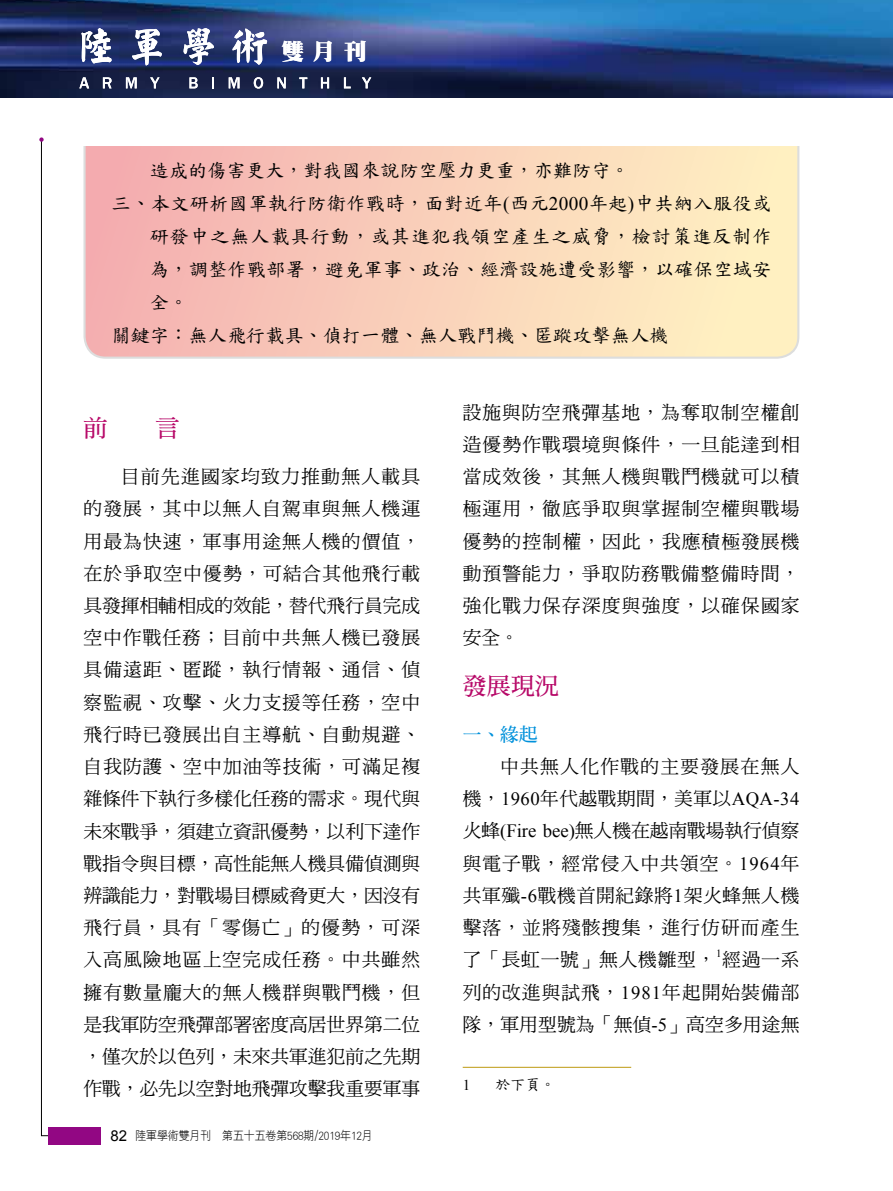
<style>
.page{position:relative;width:893px;height:1191px;background:#fff}
.page>*{position:absolute;margin:0;border:0;box-sizing:border-box;transform-origin:0 0}
.t1{font:24px "DF Ming Bd HK BF";color:#b70868}
.t2{font:22.5px "DF Ming UB HK BF";color:#fff}
.t3{font:19.2px "DF Kai Shu SB Estd BF";letter-spacing:.01em;color:#000}
.t4{font:19.2px "DF Kai Shu SB Estd BF";letter-spacing:.045em;color:#000}
.t5{font:18.75px/32.2px "DF Ming Md HK BF";letter-spacing:.045em;color:#000;text-align:justify}
.t6{font:18.75px "DF Ming Bd HK BF";color:#0091db}
.t7{font:15px "DF Kai Shu SB Estd BF";color:#000}
.t8{font:15px "Times New Roman";color:#000}
.t9{font:12px "DF Hei Lt HKP BF";color:#000;scale:.9 1}
.s1{font-family:"Times New Roman"}
.s2{font-family:"Arial";font-size:15px}
</style>
<div class="page">
<img style="left:0;top:0;width:893px;height:97px">
<svg style="left:79px;top:77px;width:10px;height:11px"></svg>
<svg style="left:103px;top:77px;width:9px;height:11px"></svg>
<svg style="left:126px;top:77px;width:11px;height:11px"></svg>
<svg style="left:150px;top:77px;width:10px;height:11px"></svg>
<svg style="left:189px;top:77px;width:9px;height:11px"></svg>
<svg style="left:212px;top:77px;width:2px;height:11px"></svg>
<svg style="left:229px;top:77px;width:11px;height:11px"></svg>
<svg style="left:254px;top:77px;width:9px;height:12px"></svg>
<svg style="left:277px;top:77px;width:9px;height:11px"></svg>
<svg style="left:299px;top:77px;width:8px;height:11px"></svg>
<svg style="left:321px;top:77px;width:8px;height:11px"></svg>
<svg style="left:344px;top:77px;width:7px;height:11px"></svg>
<svg style="left:362px;top:77px;width:9px;height:11px"></svg>
<svg style="left:81px;top:28px;width:31px;height:35px"></svg>
<svg style="left:132px;top:29px;width:30px;height:37px"></svg>
<svg style="left:184px;top:28px;width:30px;height:37px"></svg>
<svg style="left:232px;top:29px;width:35px;height:36px"></svg>
<svg style="left:41px;top:142px;width:7px;height:994px"></svg>
<div style="left:48px;top:1127px;width:53px;height:17px;background:#920783"></div>
<svg style="left:39px;top:137px;width:5px;height:5px"></svg>
<hr style="left:463px;top:1067px;width:168px;height:1px;background:#be9a11">
<svg style="left:86px;top:146px;width:712px;height:210px;background:#f9d0b9"></svg>
<p class="t2" style="left:282px;top:40px;width:87px">雙月刊</p>
<p class="t3" style="left:150px;top:160px;width:482px">造成的傷害更大，對我國來說防空壓力更重，亦難防守。</p>
<p class="t3" style="left:112px;top:193px;width:661px">三、本文研析國軍執行防衛作戰時，面對近年<span class="s1">(</span>西元<span class="s1">2000</span>年起<span class="s1">)</span>中共納入服役或</p>
<p class="t4" style="left:150px;top:226px;width:623px">研發中之無人載具行動，或其進犯我領空產生之威脅，檢討策進反制作</p>
<p class="t3" style="left:150px;top:259px;width:623px">為，調整作戰部署，避免軍事、政治、經濟設施遭受影響，以確保空域安</p>
<p class="t3" style="left:150px;top:292px;width:40px">全。</p>
<p class="t3" style="left:112px;top:325px;width:558px">關鍵字：無人飛行載具、偵打一體、無人戰鬥機、匿蹤攻擊無人機</p>
<p class="t1" style="left:83px;top:416px;width:97px">前　　言</p>
<p class="t5" style="left:83px;top:460px;width:338px;text-indent:38px">目前先進國家均致力推動無人載具的發展，其中以無人自駕車與無人機運用最為快速，軍事用途無人機的價值，在於爭取空中優勢，可結合其他飛行載具發揮相輔相成的效能，替代飛行員完成空中作戰任務；目前中共無人機已發展具備遠距、匿蹤，執行情報、通信、偵察監視、攻擊、火力支援等任務，空中飛行時已發展出自主導航、自動規避、自我防護、空中加油等技術，可滿足複雜條件下執行多樣化任務的需求。現代與未來戰爭，須建立資訊優勢，以利下達作戰指令與目標，高性能無人機具備偵測與辨識能力，對戰場目標威脅更大，因沒有飛行員，具有「零傷亡」的優勢，可深入高風險地區上空完成任務。中共雖然擁有數量龐大的無人機群與戰鬥機，但是我軍防空飛彈部署密度高居世界第二位，僅次於以色列，未來共軍進犯前之先期作戰，必先以空對地飛彈攻擊我重要軍事</p>
<p class="t9" style="left:111px;top:1129px;width:293px"><span class="s2">82</span> 陸軍學術雙月刊　第五十五卷第568期/2019年12月</p>
<p class="t5" style="left:463px;top:396px;width:338px">設施與防空飛彈基地，為奪取制空權創造優勢作戰環境與條件，一旦能達到相當成效後，其無人機與戰鬥機就可以積極運用，徹底爭取與掌握制空權與戰場優勢的控制權，因此，我應積極發展機動預警能力，爭取防務戰備整備時間，強化戰力保存深度與強度，以確保國家安全。</p>
<p class="t1" style="left:463px;top:674px;width:97px">發展現況</p>
<p class="t6" style="left:463px;top:725px;width:76px">一、緣起</p>
<p class="t5" style="left:463px;top:750px;width:338px;text-indent:38px">中共無人化作戰的主要發展在無人機，<span class="s1">1960</span>年代越戰期間，美軍以<span class="s1">AQA-34</span>火蜂<span class="s1">(Fire bee)</span>無人機在越南戰場執行偵察與電子戰，經常侵入中共領空。<span class="s1">1964</span>年共軍殲<span class="s1">-6</span>戰機首開紀錄將<span class="s1">1</span>架火蜂無人機擊落，並將殘骸搜集，進行仿研而產生了「長虹一號」無人機雛型，<sup>1</sup>經過一系列的改進與試飛，<span class="s1">1981</span>年起開始裝備部隊，軍用型號為「無偵<span class="s1">-5</span>」高空多用途無</p>
<p class="t8" style="left:463px;top:1075px;width:9px">1</p>
<p class="t7" style="left:496px;top:1077px;width:61px">於下頁。</p>
</div>
